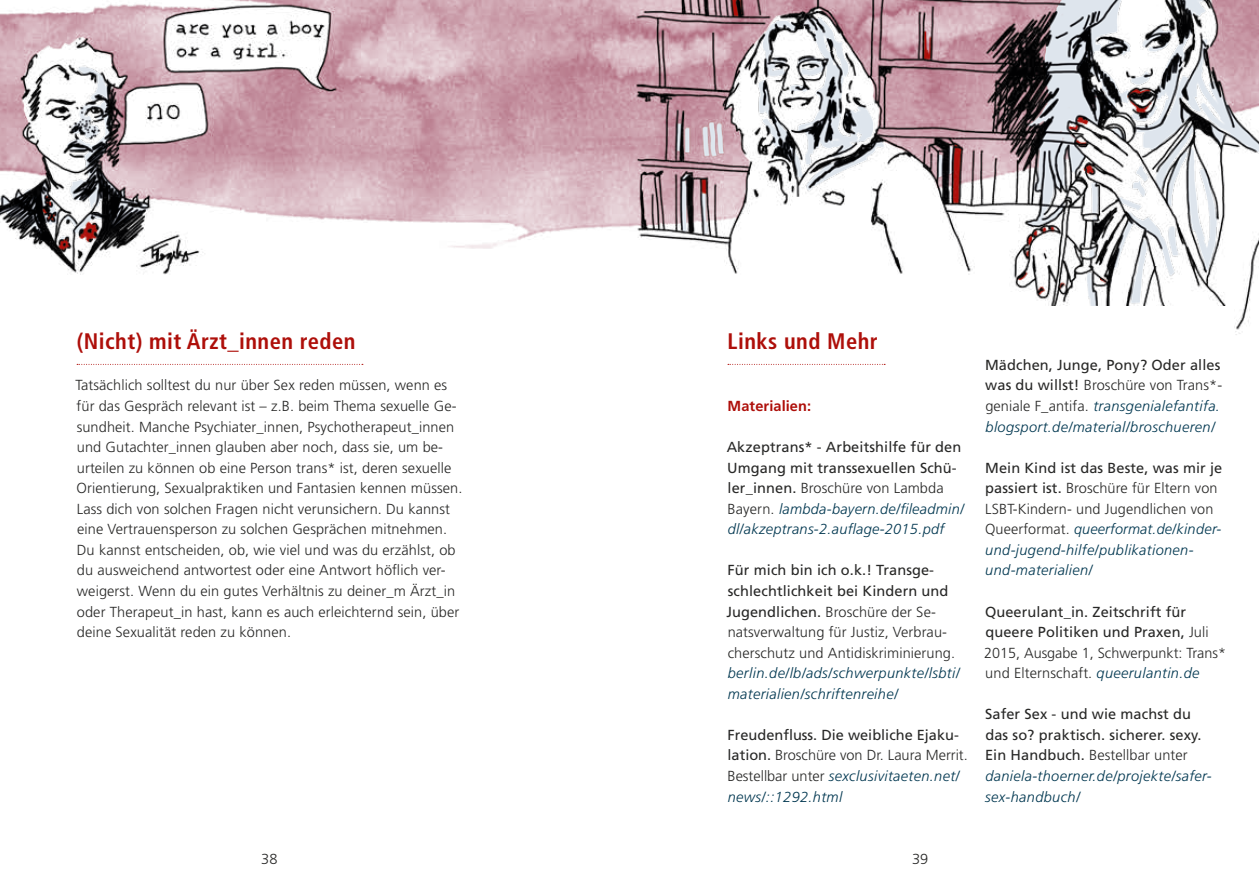
<style>
.page{position:relative;width:1259px;height:893px;background:#fff}
.page>*{position:absolute;margin:0;border:0;box-sizing:border-box;transform-origin:0 0}
.t1{font:700 condensed 22.5px "Frutiger LT Std";letter-spacing:.02em;color:#ae0f0a}
.t2{font:300 14.55px/20.5px "Frutiger LT Std";letter-spacing:.005em;color:#282827}
.t3{font:14.55px/20.5px "Frutiger LT Std";letter-spacing:.005em;color:#282827}
.t4{font:italic 300 14.55px/20.5px "Frutiger LT Std";letter-spacing:.025em;color:#003750}
.t5{font:700 14.55px "Frutiger LT Std";letter-spacing:.005em;color:#ae0f0a}
.s1{font-weight:300}
.s2{font-weight:300;font-style:italic;color:#003750}
.s3{font-weight:400}
.s4{font-style:italic;color:#003750}
.s5{font-weight:400;font-style:normal;color:#282827}
.s6{font-style:normal;color:#282827}
</style>
<div class="page">
<img style="left:0;top:0;width:1259px;height:365px">
<div style="left:708px;top:306px;width:525px;height:515px;background:#fff"></div>
<div style="left:77px;top:328px;width:285px;height:31px;background:#fff"></div>
<svg style="left:77px;top:364px;width:286px;height:1px"></svg>
<svg style="left:728px;top:364px;width:157px;height:1px"></svg>
<h1 class="t1" style="left:77px;top:328px;width:280px">(Nicht) mit Ärzt_innen reden</h1>
<p class="t2" style="left:75px;top:375px;width:389px">Tatsächlich solltest du nur über Sex reden müssen, wenn es für das Gespräch relevant ist – z.B. beim Thema sexuelle Ge&shy;sundheit. Manche Psychiater_innen, Psychotherapeut_innen und Gutachter_innen glauben aber noch, dass sie, um be&shy;urteilen zu können ob eine Person trans* ist, deren sexuelle Orientierung, Sexualpraktiken und Fantasien kennen müssen.<br>Lass dich von solchen Fragen nicht verunsichern. Du kannst eine Vertrauensperson zu solchen Gesprächen mitnehmen.<br>Du kannst entscheiden, ob, wie viel und was du erzählst, ob du ausweichend antwortest oder eine Antwort höflich ver&shy;weigerst. Wenn du ein gutes Verhältnis zu deiner_m Ärzt_in oder Therapeut_in hast, kann es auch erleichternd sein, über deine Sexualität reden zu können.</p>
<h1 class="t1" style="left:727px;top:328px;width:152px">Links und Mehr</h1>
<p class="t5" style="left:727px;top:397px;width:85px">Materialien:</p>
<p class="t3" style="left:726px;top:437px;width:239px">Akzeptrans* - Arbeitshilfe für den Umgang mit transsexuellen Schü&shy;ler_innen. <span class="s1">Broschüre von Lambda Bayern.</span> <span class="s2">lambda-bayern.de/fileadmin/ dl/akzeptrans-2.auflage-2015.pdf</span></p>
<p class="t2" style="left:726px;top:560px;width:230px"><span class="s3">Für mich bin ich o.k.! Transge&shy;schlechtlichkeit bei Kindern und Jugendlichen.</span> Broschüre der Se&shy;natsverwaltung für Justiz, Verbrau&shy;cherschutz und Antidiskriminierung.</p>
<p class="t4" style="left:727px;top:663px;width:233px">berlin.de/lb/ads/schwerpunkte/lsbti/ materialien/schriftenreihe/</p>
<p class="t2" style="left:727px;top:725px;width:242px"><span class="s3">Freudenfluss. Die weibliche Ejaku&shy;lation.</span> Broschüre von Dr. Laura Merrit.<br>Bestellbar unter <span class="s4">sexclusivitaeten.net/ news/::1292.html</span></p>
<p class="t4" style="left:985px;top:355px;width:239px"><span class="s5">Mädchen, Junge, Pony? Oder alles was du willst!</span> <span class="s6">Broschüre von Trans*- geniale F_antifa.</span> transgenialefantifa. blogsport.de/material/broschueren/</p>
<p class="t4" style="left:985px;top:458px;width:239px"><span class="s5">Mein Kind ist das Beste, was mir je passiert ist.</span> <span class="s6">Broschüre für Eltern von LSBT-Kindern- und Jugendlichen von Queerformat.</span> queerformat.de/kinder&shy;und-jugend-hilfe/publikationen&shy;und-materialien/</p>
<p class="t3" style="left:984px;top:601px;width:244px">Queerulant_in. Zeitschrift für queere Politiken und Praxen, <span class="s1">Juli 2015, Ausgabe 1, Schwerpunkt: Trans* und Elternschaft.</span> <span class="s2">queerulantin.de</span></p>
<p class="t3" style="left:985px;top:704px;width:228px">Safer Sex - und wie machst du das so? praktisch. sicherer. sexy.<br>Ein Handbuch. <span class="s1">Bestellbar unter </span><span class="s2">daniela-thoerner.de/projekte/safer&shy;sex-handbuch/</span></p>
<p class="t2" style="left:261px;top:848px;width:18px">38</p>
<p class="t2" style="left:912px;top:848px;width:18px">39</p>
</div>
